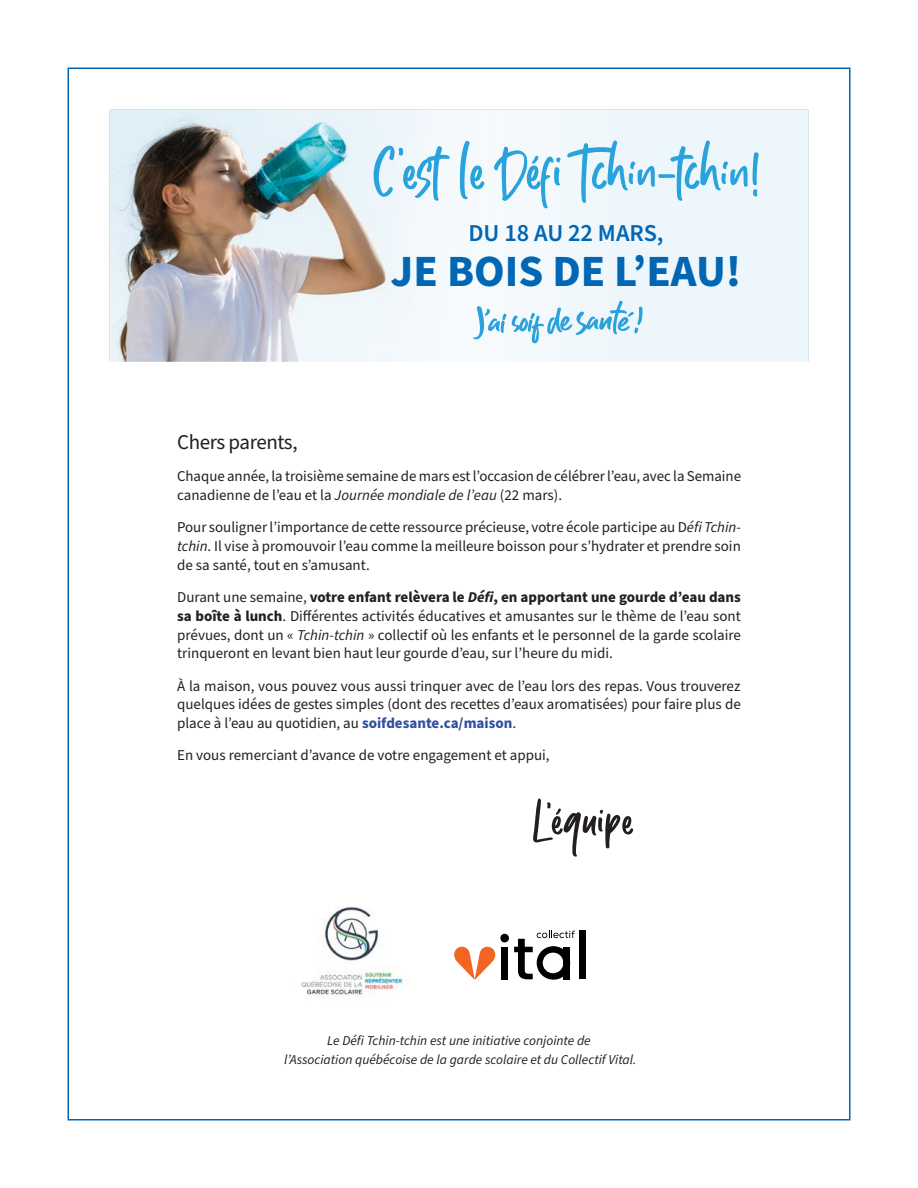
<style>
.page{position:relative;width:918px;height:1188px;background:#fff}
.page>*{position:absolute;margin:0;border:0;box-sizing:border-box;transform-origin:0 0}
.t1{font:77.55px "Bi G Poi Nts";letter-spacing:-.01em;color:#2aa2db}
.t2{font:60px "Bi G Poi Nts";letter-spacing:.01em;color:#231f20}
.t3{font:700 44.7px "Source Sans Pro";color:#0166b3}
.t4{font:600 24.3px "Source Sans Pro";color:#0166b3}
.t5{font:21px "Source Sans Pro";letter-spacing:-.02em;color:#231f20}
.t6{font:15px/18.8px "Source Sans Pro";color:#231f20;text-align:justify}
.t7{font:italic 13.5px/18.8px "Source Sans Pro";color:#231f20;text-align:center}
.s1{font-style:italic}
.s2{font-weight:700}
.s3{font-weight:700;font-style:italic}
.s4{font-weight:700;color:#304fa2}
</style>
<div class="page">
<svg style="left:110px;top:110px;width:698px;height:251px"></svg>
<div style="left:106px;top:106px;width:706px;height:259px;border:3px solid #fff"></div>
<img style="left:301px;top:906px;width:103px;height:89px">
<div style="left:579px;top:931px;width:7px;height:48px;background:#000"></div>
<svg style="left:454px;top:930px;width:121px;height:50px"></svg>
<h1 class="t1" style="left:373px;top:125px;width:387px">C ’est le Défi Tchin-tchin!</h1>
<h3 class="t4" style="left:468px;top:217px;width:197px">DU 18 AU 22 MARS,</h3>
<h3 class="t3" style="left:391px;top:241px;width:352px">JE BOIS DE L’EAU!</h3>
<h3 class="t5" style="left:177px;top:428px;width:122px">Chers parents,</h3>
<p class="t6" style="left:177px;top:468px;width:565px">Chaque année, la troisième semaine de mars est l’occasion de célébrer l’eau, avec la Semaine canadienne de l’eau et la <span class="s1">Journée mondiale de l’eau</span> (22 mars).</p>
<p class="t6" style="left:177px;top:519px;width:565px">Pour souligner l’importance de cette ressource précieuse, votre école participe au D<span class="s1">éfi Tchin&shy;tchin</span>. Il vise à promouvoir l’eau comme la meilleure boisson pour s’hydrater et prendre soin de sa santé, tout en s’amusant.</p>
<p class="t6" style="left:177px;top:588px;width:565px">Durant une semaine, <span class="s2">votre enfant relèvera le</span> <span class="s3">Défi</span><span class="s2">, en apportant une gourde d’eau dans sa boîte à lunch</span>. Différentes activités éducatives et amusantes sur le thème de l’eau sont prévues, dont un « <span class="s1">Tchin-tchin</span> » collectif où les enfants et le personnel de la garde scolaire trinqueront en levant bien haut leur gourde d’eau, sur l’heure du midi.</p>
<p class="t6" style="left:177px;top:677px;width:565px">À la maison, vous pouvez vous aussi trinquer avec de l’eau lors des repas. Vous trouverez quelques idées de gestes simples (dont des recettes d’eaux aromatisées) pour faire plus de place à l’eau au quotidien, au <span class="s4">soifdesante.ca/maison</span>.</p>
<p class="t6" style="left:177px;top:747px;width:374px">En vous remerciant d’avance de votre engagement et appui,</p>
<h2 class="t2" style="left:535px;top:785px;width:100px">L’équipe</h2>
<p class="t7" style="left:284px;top:1032px;width:354px">Le Défi Tchin-tchin est une initiative conjointe de<br>l’Association québécoise de la garde scolaire et du Collectif Vital.</p>
</div>
